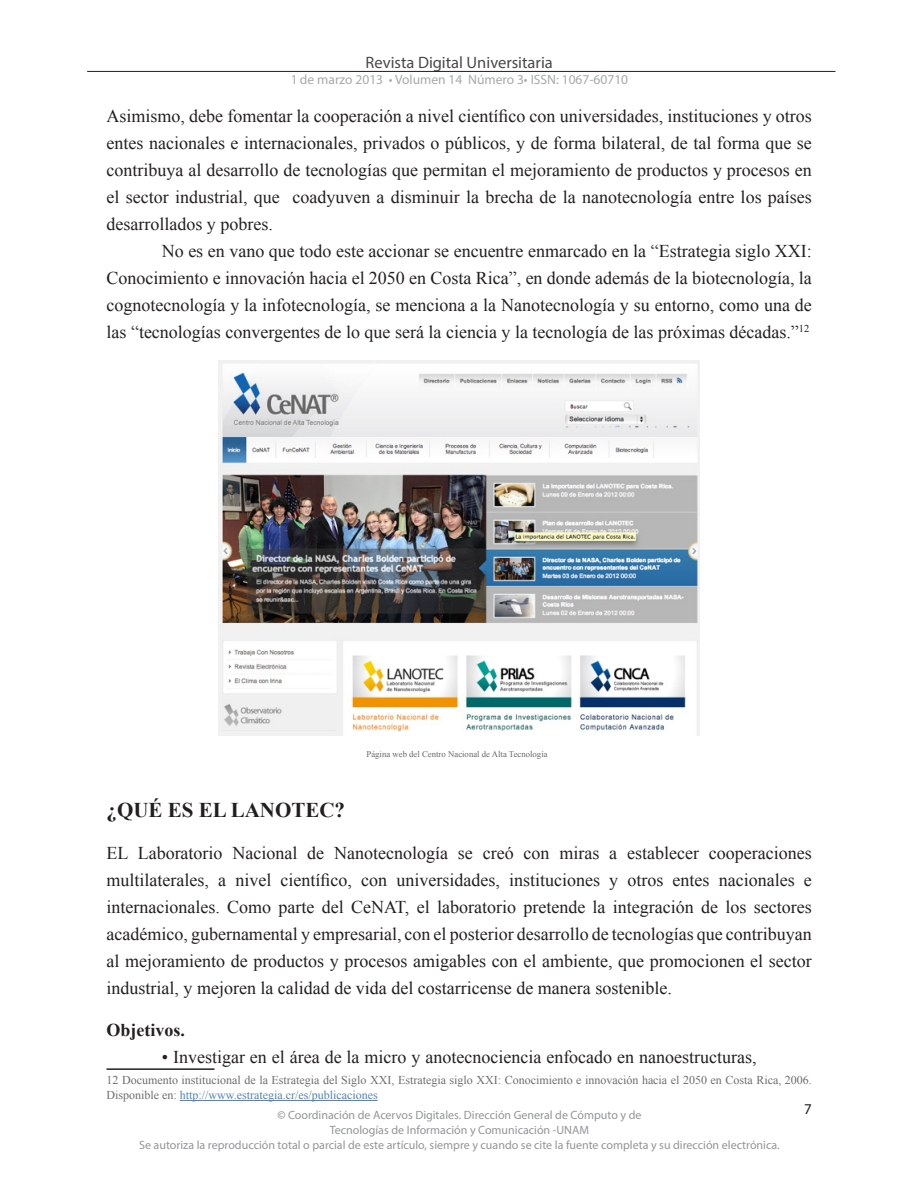
<style>
.page{position:relative;width:918px;height:1188px;background:#fff}
.page>*{position:absolute;margin:0;border:0;box-sizing:border-box;transform-origin:0 0}
.contenido{font:700 21px "Times New Roman";color:#231f20}
.contenido-2{font:18px/27px "Times New Roman";color:#231f20;text-align:justify}
.contenido-3{font:700 18px "Times New Roman";color:#231f20}
.t1{font:16.5px "Myriad Pro";color:#231f20}
.t2{font:15px "Myriad Pro";color:#231f20}
.t3{font:13.5px "Myriad Pro";color:#939598}
.t4{font:12px/15px "Myriad Pro";color:#939598;text-align:center}
.nota_al_pie{font:12px/15px "Times New Roman";color:#6d6d6d}
.pie_de_foto{font:8.7px "Times New Roman";color:#696969}
.s1{color:#4f81bd}
.s2{color:#808285}
</style>
<div class="page">
<hr style="left:87px;top:71px;width:749px;height:1px;background:#231f20">
<hr style="left:107px;top:1068px;width:108px;height:2px;background:#231f20">
<hr style="left:180px;top:1100px;width:198px;height:1px;background:#4f81bd">
<img style="left:219px;top:360px;width:480px;height:376px">
<p class="t1" style="left:366px;top:52px;width:189px">Revista Digital Universitaria</p>
<p class="t3" style="left:290px;top:71px;width:340px">1 de marzo 2013 • Volumen 14 Número 3• ISSN: 1067-60710</p>
<p class="contenido-2" style="left:107px;top:102px;width:707px">Asimismo, debe fomentar la cooperación a nivel científico con universidades, instituciones y otros entes nacionales e internacionales, privados o públicos, y de forma bilateral, de tal forma que se contribuya al desarrollo de tecnologías que permitan el mejoramiento de productos y procesos en el sector industrial, que coadyuven a disminuir la brecha de la nanotecnología entre los países desarrollados y pobres.</p>
<p class="contenido-2" style="left:107px;top:237px;width:707px;text-indent:55px">No es en vano que todo este accionar se encuentre enmarcado en la “Estrategia siglo XXI:<br>Conocimiento e innovación hacia el 2050 en Costa Rica”, en donde además de la biotecnología, la cognotecnología y la infotecnología, se menciona a la Nanotecnología y su entorno, como una de las “tecnologías convergentes de lo que será la ciencia y la tecnología de las próximas décadas.”<sup>12</sup></p>
<p class="pie_de_foto" style="left:367px;top:748px;width:183px">Página web del Centro Nacional de Alta Tecnología</p>
<p class="contenido" style="left:107px;top:795px;width:240px">¿QUÉ ES EL LANOTEC?</p>
<p class="contenido-2" style="left:107px;top:839px;width:707px">EL Laboratorio Nacional de Nanotecnología se creó con miras a establecer cooperaciones multilaterales, a nivel científico, con universidades, instituciones y otros entes nacionales e internacionales. Como parte del CeNAT, el laboratorio pretende la integración de los sectores académico, gubernamental y empresarial, con el posterior desarrollo de tecnologías que contribuyan al mejoramiento de productos y procesos amigables con el ambiente, que promocionen el sector industrial, y mejoren la calidad de vida del costarricense de manera sostenible.</p>
<p class="contenido-3" style="left:107px;top:1017px;width:80px">Objetivos.</p>
<p class="contenido-2" style="left:162px;top:1043px;width:596px">• Investigar en el área de la micro y anotecnociencia enfocado en nanoestructuras,</p>
<p class="nota_al_pie" style="left:107px;top:1072px;width:707px">12 Documento institucional de la Estrategia del Siglo XXI, Estrategia siglo XXI: Conocimiento e innovación hacia el 2050 en Costa Rica, 2006.<br>Disponible en: <span class="s1">http://www.estrategia.cr/es/publicaciones</span></p>
<p class="t4" style="left:139px;top:1108px;width:642px"><span class="s2">©</span> Coordinación de Acervos Digitales. Dirección General de Cómputo y de<br>Tecnologías de Información y Comunicación -UNAM<br>Se autoriza la reproducción total o parcial de este artículo, siempre y cuando se cite la fuente completa y su dirección electrónica.</p>
<p class="t2" style="left:804px;top:1100px;width:9px">7</p>
</div>
